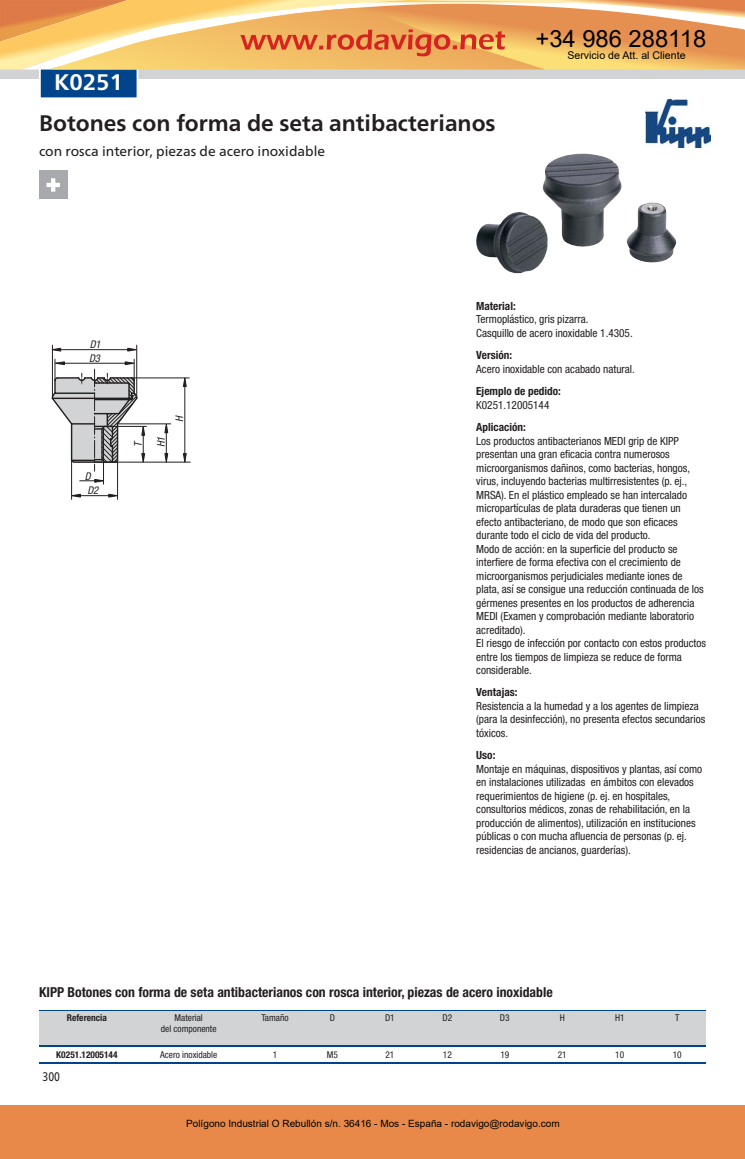
<style>
.page{position:relative;width:745px;height:1159px;background:#fff}
.page>*{position:absolute;margin:0;border:0;box-sizing:border-box;transform-origin:0 0}
.t1{font:23.75px "Arial";color:#000}
.t2{font:700 22.5px "Frutiger Neue LTW1 G";color:#231f20}
.t3{font:700 22.5px "Frutiger Neue LTW1 G";color:#fff}
.t4{font:700 condensed 13.75px "Helvetica Neue LTW1 G";color:#231f20}
.t5{font:13.75px "Frutiger Neue LTW1 G";color:#231f20}
.t6{font:12.5px "Frutiger Neue LTW1 G";color:#231f20;scale:.81 1}
.t7{font:condensed 11.25px/13.5px "Helvetica Neue LTW1 G";color:#231f20}
.t8{font:700 condensed 11.25px "Helvetica Neue LTW1 G";color:#231f20}
.t9{font:10.62px "Arial";color:#000}
.t10{font:italic condensed 10.62px/14.2px "Helvetica Neue LTW1 G";color:#231f20}
.t11{font:10px "Arial";color:#000}
.t12{font:condensed 9.38px "Helvetica Neue LTW1 G";color:#231f20}
.t13{font:700 condensed 9.38px "Helvetica Neue LTW1 G";color:#231f20}
</style>
<div class="page">
<img style="left:645px;top:100px;width:65px;height:48px">
<img style="left:476px;top:153px;width:200px;height:120px">
<hr style="left:52px;top:345px;width:1px;height:53px;background:#231f20">
<hr style="left:136px;top:345px;width:1px;height:53px;background:#231f20">
<hr style="left:117px;top:460px;width:1px;height:39px;background:#231f20">
<hr style="left:71px;top:460px;width:1px;height:39px;background:#231f20">
<hr style="left:107px;top:426px;width:39px;height:1px;background:#231f20">
<hr style="left:117px;top:423px;width:54px;height:1px;background:#231f20">
<hr style="left:94px;top:462px;width:96px;height:1px;background:#231f20">
<hr style="left:132px;top:377px;width:57px;height:1px;background:#231f20">
<hr style="left:55px;top:349px;width:77px;height:1px;background:#231f20">
<svg style="left:127px;top:347px;width:11px;height:5px"></svg>
<svg style="left:51px;top:347px;width:10px;height:5px"></svg>
<hr style="left:76px;top:495px;width:35px;height:1px;background:#231f20">
<svg style="left:108px;top:493px;width:11px;height:5px"></svg>
<svg style="left:71px;top:493px;width:10px;height:5px"></svg>
<hr style="left:184px;top:380px;width:1px;height:78px;background:#231f20">
<svg style="left:182px;top:377px;width:5px;height:10px"></svg>
<svg style="left:182px;top:453px;width:5px;height:10px"></svg>
<hr style="left:166px;top:426px;width:1px;height:32px;background:#231f20">
<svg style="left:164px;top:423px;width:4px;height:10px"></svg>
<svg style="left:164px;top:453px;width:4px;height:10px"></svg>
<svg style="left:51px;top:359px;width:94px;height:125px"></svg>
<div style="left:39px;top:171px;width:28px;height:28px;background:#a7a9ac"></div>
<svg style="left:46px;top:178px;width:14px;height:14px"></svg>
<hr style="left:39px;top:1010px;width:666px;height:2px;background:#00448c">
<div style="left:39px;top:1012px;width:666px;height:34px;background:#d1d3d4"></div>
<hr style="left:39px;top:1046px;width:666px;height:1px;background:#00448c">
<hr style="left:39px;top:1062px;width:666px;height:1px;background:#00448c">
<div style="left:0;top:1105px;width:744px;height:54px;background:#e88949"></div>
<svg style="left:0;top:0;width:744px;height:98px"></svg>
<h1 class="t1" style="left:535px;top:22px;width:172px">+34 986 288118</h1>
<h2 class="t3" style="left:54px;top:74px;width:70px">K0251</h2>
<h2 class="t2" style="left:39px;top:115px;width:458px">Botones con forma de seta antibacterianos</h2>
<p class="t5" style="left:39px;top:146px;width:287px">con rosca interior, piezas de acero inoxidable</p>
<p class="t9" style="left:567px;top:48px;width:120px">Servicio de Att. al Cliente</p>
<p class="t10" style="left:89px;top:337px;width:13px">D1<br>D3</p>
<p class="t10" style="left:85px;top:469px;width:15px">D<br>D2</p>
<p class="t10" style="left:127px;top:447px;width:12px;line-height:23px;rotate:-90deg">T<br>H1</p>
<p class="t10" style="left:172px;top:422px;width:7px;rotate:-90deg">H</p>
<p class="t8" style="left:476px;top:302px;width:41px">Material:</p>
<p class="t7" style="left:476px;top:314px;width:158px">Termoplástico, gris pizarra.<br>Casquillo de acero inoxidable 1.4305.</p>
<p class="t8" style="left:476px;top:351px;width:38px">Versión:</p>
<p class="t7" style="left:476px;top:363px;width:160px">Acero inoxidable con acabado natural.</p>
<p class="t8" style="left:476px;top:387px;width:86px">Ejemplo de pedido:</p>
<p class="t7" style="left:476px;top:399px;width:75px">K0251.12005144</p>
<p class="t8" style="left:476px;top:423px;width:51px">Aplicación:</p>
<p class="t7" style="left:476px;top:435px;width:231px">Los productos antibacterianos MEDI grip de KIPP presentan una gran eficacia contra numerosos microorganismos dañinos, como bacterias, hongos, virus, incluyendo bacterias multirresistentes (p. ej., MRSA). En el plástico empleado se han intercalado micropartículas de plata duraderas que tienen un efecto antibacteriano, de modo que son eficaces durante todo el ciclo de vida del producto.<br>Modo de acción: en la superficie del producto se interfiere de forma efectiva con el crecimiento de microorganismos perjudiciales mediante iones de plata, así se consigue una reducción continuada de los gérmenes presentes en los productos de adherencia MEDI (Examen y comprobación mediante laboratorio acreditado).<br>El riesgo de infección por contacto con estos productos entre los tiempos de limpieza se reduce de forma considerable.</p>
<p class="t8" style="left:476px;top:688px;width:43px">Ventajas:</p>
<p class="t7" style="left:476px;top:700px;width:230px">Resistencia a la humedad y a los agentes de limpieza (para la desinfección), no presenta efectos secundarios tóxicos.</p>
<p class="t8" style="left:476px;top:751px;width:21px">Uso:</p>
<p class="t7" style="left:476px;top:763px;width:227px">Montaje en máquinas, dispositivos y plantas, así como en instalaciones utilizadas en ámbitos con elevados requerimientos de higiene (p. ej. en hospitales, consultorios médicos, zonas de rehabilitación, en la producción de alimentos), utilización en instituciones públicas o con mucha afluencia de personas (p. ej. residencias de ancianos, guarderías).</p>
<p class="t4" style="left:39px;top:987px;width:515px">KIPP Botones con forma de seta antibacterianos con rosca interior, piezas de acero inoxidable</p>
<p class="t13" style="left:67px;top:1014px;width:41px">Referencia</p>
<p class="t12" style="left:174px;top:1014px;width:30px">Material</p>
<p class="t12" style="left:261px;top:1014px;width:29px">Tamaño</p>
<p class="t12" style="left:329px;top:1014px;width:7px">D</p>
<p class="t12" style="left:385px;top:1014px;width:11px">D1</p>
<p class="t12" style="left:442px;top:1014px;width:11px">D2</p>
<p class="t12" style="left:499px;top:1014px;width:11px">D3</p>
<p class="t12" style="left:559px;top:1014px;width:7px">H</p>
<p class="t12" style="left:614px;top:1014px;width:11px">H1</p>
<p class="t12" style="left:674px;top:1014px;width:6px">T</p>
<p class="t12" style="left:161px;top:1025px;width:57px">del componente</p>
<p class="t13" style="left:56px;top:1051px;width:63px">K0251.12005144</p>
<p class="t12" style="left:160px;top:1051px;width:59px">Acero inoxidable</p>
<p class="t12" style="left:272px;top:1051px;width:6px">1</p>
<p class="t12" style="left:327px;top:1051px;width:13px">M5</p>
<p class="t12" style="left:385px;top:1051px;width:10px">21</p>
<p class="t12" style="left:442px;top:1051px;width:11px">12</p>
<p class="t12" style="left:500px;top:1051px;width:11px">19</p>
<p class="t12" style="left:557px;top:1051px;width:11px">21</p>
<p class="t12" style="left:615px;top:1051px;width:11px">10</p>
<p class="t12" style="left:672px;top:1051px;width:11px">10</p>
<p class="t6" style="left:43px;top:1071px;width:23px">300</p>
<p class="t11" style="left:186px;top:1117px;width:375px">Polígono Industrial O Rebullón s/n. 36416 - Mos - España - rodavigo@rodavigo.com</p>
</div>
